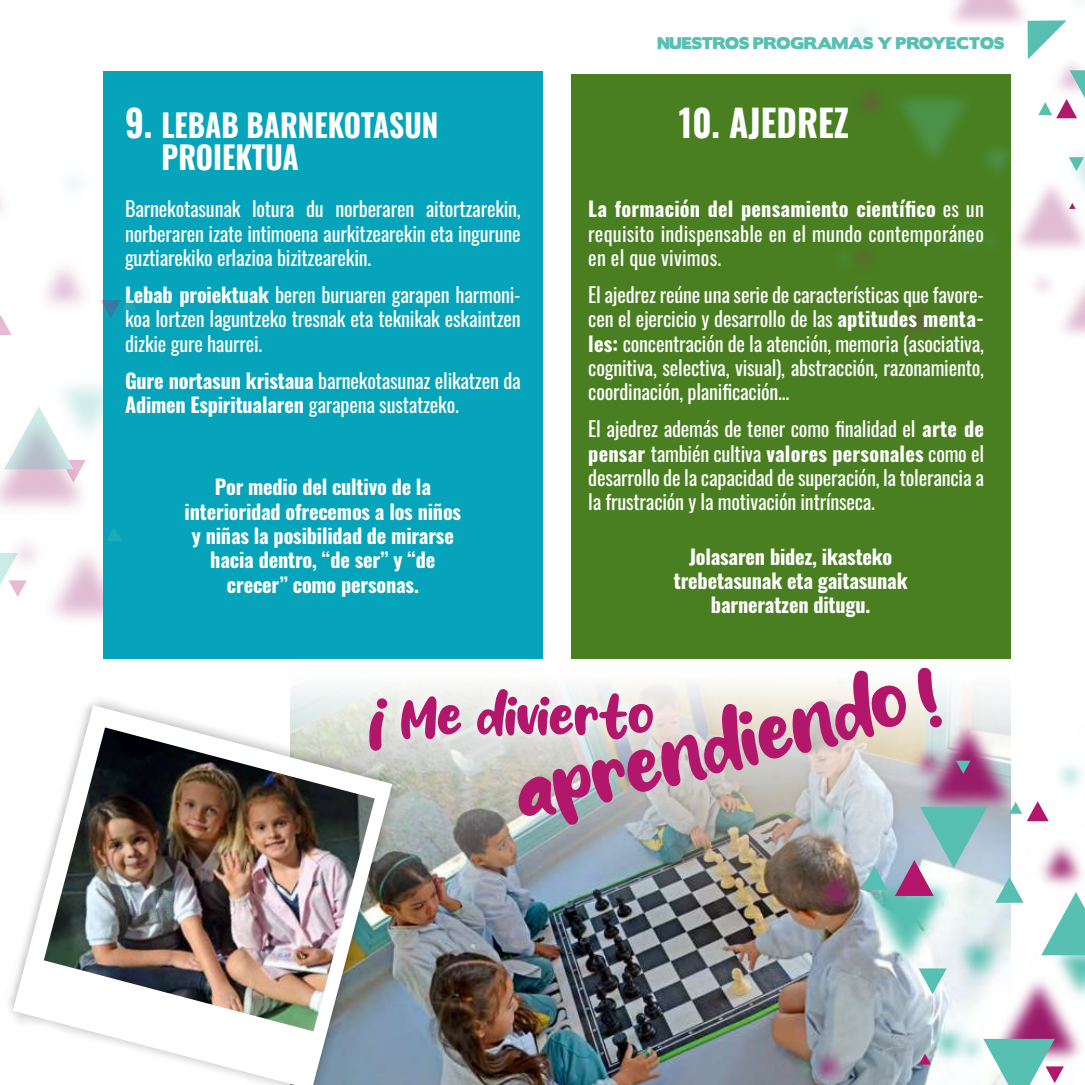
<style>
.page{position:relative;width:1085px;height:1085px;background:#fff}
.page>*{position:absolute;margin:0;border:0;box-sizing:border-box;transform-origin:0 0}
.t1{font:79.2px "Laguna Smile";color:#b3176c}
.t2{font:55.8px "Laguna Smile";letter-spacing:-.03em;color:#b3176c}
.t3{font:700 37.35px "Oswald";color:#fff;scale:.94 1}
.t4{font:700 31.5px/31.5px "Oswald";color:#fff;scale:.94 1}
.t5{font:20.25px/24.3px "Oswald";letter-spacing:-.01em;color:#fff;text-align:justify}
.t6{font:700 20.25px/24.3px "Oswald";letter-spacing:-.01em;color:#fff;text-align:center}
.t7{font:15.08px "Boris Black Bloxx";color:#57c0b3;scale:.94 1}
.s1{font-size:37.35px}
.s2{font-weight:700}
.s3{font-size:76.73px}
</style>
<div class="page">
<img style="left:290px;top:640px;width:720px;height:444px">
<div style="left:571px;top:74px;width:439px;height:584px;background:#497f20"></div>
<img style="left:840px;top:0;width:244px;height:396px">
<img style="left:0;top:178px;width:208px;height:481px">
<img style="left:622px;top:672px;width:462px;height:412px">
<div style="left:103px;top:71px;width:439px;height:587px;background:#05a4ba"></div>
<svg style="left:1027px;top:20px;width:39px;height:39px"></svg>
<svg style="left:1068px;top:203px;width:7px;height:6px"></svg>
<svg style="left:1038px;top:70px;width:46px;height:48px"></svg>
<svg style="left:1068px;top:157px;width:15px;height:14px"></svg>
<svg style="left:918px;top:1053px;width:12px;height:11px"></svg>
<svg style="left:861px;top:865px;width:26px;height:25px"></svg>
<svg style="left:955px;top:760px;width:15px;height:13px"></svg>
<svg style="left:894px;top:806px;width:93px;height:89px;background:#a6bdc8"></svg>
<svg style="left:918px;top:968px;width:28px;height:26px"></svg>
<svg style="left:1041px;top:891px;width:43px;height:64px"></svg>
<svg style="left:983px;top:1038px;width:80px;height:46px"></svg>
<svg style="left:995px;top:876px;width:28px;height:26px"></svg>
<svg style="left:1008px;top:801px;width:40px;height:20px"></svg>
<svg style="left:106px;top:528px;width:16px;height:13px"></svg>
<svg style="left:4px;top:406px;width:82px;height:76px"></svg>
<svg style="left:0;top:552px;width:27px;height:66px"></svg>
<svg style="left:0;top:315px;width:12px;height:20px"></svg>
<svg style="left:101px;top:297px;width:35px;height:21px"></svg>
<svg style="left:9px;top:691px;width:397px;height:393px"></svg>
<svg style="left:13px;top:705px;width:379px;height:379px"></svg>
<img style="left:44px;top:727px;width:330px;height:304px">
<div style="left:389px;top:676px;width:276px;height:75px;background:#fff;opacity:.75"></div>
<svg style="left:364px;top:696px;width:26px;height:55px"></svg>
<h3 class="t4" style="left:161px;top:112px;width:296px;text-indent:-36px"><span class="s1">9.</span> LEBAB BARNEKOTASUN<br>PROIEKTUA</h3>
<p class="t5" style="left:125px;top:195px;width:397px">Barnekotasunak lotura du norberaren aitortzarekin, norberaren izate intimoena aurkitzearekin eta ingurune guztiarekiko erlazioa bizitzearekin.</p>
<p class="t5" style="left:125px;top:280px;width:397px"><span class="s2">Lebab proiektuak</span> beren buruaren garapen harmoni&shy;koa lortzen laguntzeko tresnak eta teknikak eskaintzen dizkie gure haurrei.</p>
<p class="t5" style="left:125px;top:366px;width:397px"><span class="s2">Gure nortasun kristaua</span> barnekotasunaz elikatzen da<br><span class="s2">Adimen Espiritualaren</span> garapena sustatzeko.</p>
<p class="t6" style="left:184px;top:476px;width:278px">Por medio del cultivo de la interioridad ofrecemos a los niños y niñas la posibilidad de mirarse hacia dentro, “de ser” y “de crecer” como personas.</p>
<p class="t7" style="left:657px;top:31px;width:370px">NUESTROS PROGRAMAS Y PROYECTOS</p>
<h3 class="t3" style="left:678px;top:103px;width:182px">10. AJEDREZ</h3>
<p class="t5" style="left:588px;top:195px;width:397px"><span class="s2">La formación del pensamiento científico</span> es un requisito indispensable en el mundo contemporáneo en el que vivimos.</p>
<p class="t5" style="left:588px;top:280px;width:397px">El ajedrez reúne una serie de características que favore&shy;cen el ejercicio y desarrollo de las <span class="s2">aptitudes menta&shy;les:</span> concentración de la atención, memoria (asociativa, cognitiva, selectiva, visual), abstracción, razonamiento, coordinación, planificación...</p>
<p class="t5" style="left:588px;top:415px;width:397px">El ajedrez además de tener como finalidad el <span class="s2">arte de pensar</span> también cultiva <span class="s2">valores personales</span> como el desarrollo de la capacidad de superación, la tolerancia a la frustración y la motivación intrínseca.</p>
<p class="t6" style="left:673px;top:545px;width:235px">Jolasaren bidez, ikasteko trebetasunak eta gaitasunak barneratzen ditugu.</p>
<h1 class="t1" style="left:505px;top:759px;width:437px;rotate:-14deg">aprendiendo <span class="s3">!</span></h1>
<h2 class="t2" style="left:400px;top:689px;width:256px">Me divierto</h2>
</div>
